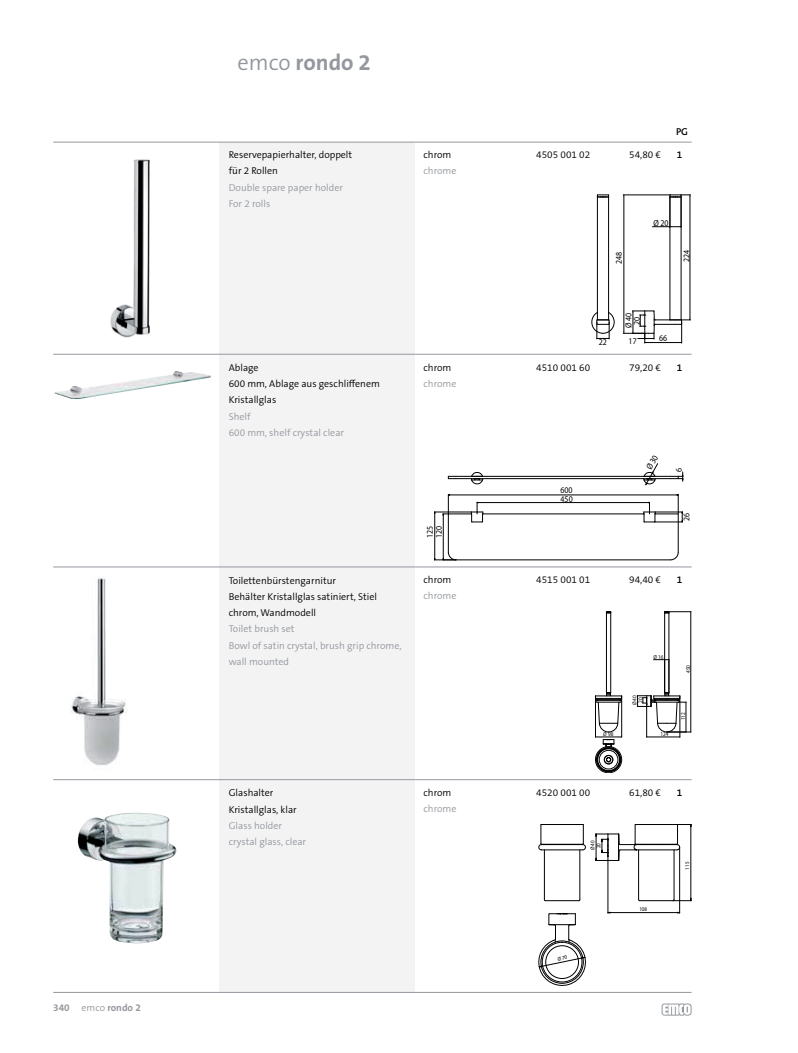
<style>
.page{position:relative;width:798px;height:1053px;background:#fff}
.page>*{position:absolute;margin:0;border:0;box-sizing:border-box;transform-origin:0 0}
.t1{font:700 22.5px "The Sans Os F";color:#94989e}
.t2{font:300 10px/16.2px "The Sans Os F";color:#000}
.t3{font:300 10px/16.2px "The Sans Os F";color:#94989e}
.t4{font:700 10px "The Sans Os F";color:#94989e}
.t5{font:600 10px "The Sans Os F";color:#000}
.t6{font:8.75px "Myriad Pro";color:#000;scale:.9 1}
.t7{font:8.75px/8.2px "Myriad";color:#000;scale:.9 1}
.t8{font:5.75px "Myriad Pro";color:#0f0a10;scale:.9 1}
.t9{font:5.62px/5.9px "Myriad";color:#000;text-align:center;scale:.9 1}
.s1{font-weight:300}
</style>
<div class="page">
<svg style="left:661px;top:1003px;width:30px;height:12px"></svg>
<div style="left:220px;top:142px;width:195px;height:850px;background:#f3f3f4"></div>
<hr style="left:53px;top:142px;width:638px;height:1px;background:#94989e">
<img style="left:110px;top:159px;width:40px;height:179px">
<hr style="left:669px;top:197px;width:1px;height:123px;background:#000">
<hr style="left:680px;top:197px;width:1px;height:123px;background:#000">
<svg style="left:652px;top:226px;width:28px;height:1px"></svg>
<hr style="left:623px;top:195px;width:1px;height:138px;background:#000">
<hr style="left:623px;top:195px;width:47px;height:1px;background:#000">
<hr style="left:689px;top:195px;width:1px;height:125px;background:#000">
<svg style="left:669px;top:194px;width:21px;height:4px"></svg>
<svg style="left:623px;top:310px;width:67px;height:34px"></svg>
<svg style="left:591px;top:194px;width:23px;height:146px"></svg>
<hr style="left:53px;top:354px;width:638px;height:1px;background:#94989e">
<img style="left:55px;top:371px;width:156px;height:29px">
<hr style="left:479px;top:478px;width:168px;height:1px;background:#000">
<hr style="left:482px;top:476px;width:161px;height:1px;background:#000">
<svg style="left:448px;top:471px;width:35px;height:13px"></svg>
<hr style="left:677px;top:514px;width:1px;height:38px;background:#000">
<hr style="left:448px;top:514px;width:1px;height:38px;background:#000">
<hr style="left:456px;top:559px;width:214px;height:1px;background:#000">
<hr style="left:482px;top:513px;width:161px;height:1px;background:#000">
<svg style="left:669px;top:551px;width:9px;height:9px"></svg>
<hr style="left:448px;top:494px;width:230px;height:1px;background:#000">
<hr style="left:477px;top:502px;width:172px;height:1px;background:#000">
<svg style="left:643px;top:494px;width:39px;height:28px"></svg>
<hr style="left:443px;top:514px;width:1px;height:46px;background:#000">
<svg style="left:442px;top:494px;width:41px;height:28px"></svg>
<hr style="left:434px;top:512px;width:1px;height:48px;background:#000">
<hr style="left:434px;top:511px;width:37px;height:1px;background:#000">
<svg style="left:434px;top:551px;width:22px;height:9px"></svg>
<hr style="left:53px;top:566px;width:638px;height:1px;background:#94989e">
<img style="left:70px;top:577px;width:57px;height:189px">
<div style="left:599px;top:750px;width:18px;height:19px;border:1px solid #000;border-radius:50%"></div>
<div style="left:604px;top:755px;width:8px;height:9px;border:1px solid #000;border-radius:50%"></div>
<svg style="left:606px;top:757px;width:4px;height:4px"></svg>
<div style="left:597px;top:748px;width:22px;height:22px;border:1px solid #000;border-radius:50%"></div>
<div style="left:596px;top:747px;width:24px;height:24px;border:1px solid #000;border-radius:50%"></div>
<div style="left:595px;top:746px;width:26px;height:26px;border:1px solid #000;border-radius:50%"></div>
<hr style="left:668px;top:612px;width:1px;height:81px;background:#000">
<hr style="left:664px;top:612px;width:1px;height:81px;background:#000">
<svg style="left:653px;top:659px;width:15px;height:1px"></svg>
<hr style="left:690px;top:611px;width:1px;height:121px;background:#000">
<svg style="left:664px;top:611px;width:27px;height:2px"></svg>
<svg style="left:637px;top:692px;width:54px;height:45px"></svg>
<hr style="left:606px;top:612px;width:1px;height:81px;background:#000">
<hr style="left:610px;top:612px;width:1px;height:81px;background:#000">
<svg style="left:595px;top:692px;width:27px;height:54px"></svg>
<hr style="left:53px;top:779px;width:638px;height:1px;background:#94989e">
<img style="left:77px;top:812px;width:100px;height:131px">
<hr style="left:541px;top:849px;width:41px;height:1px;background:#000">
<hr style="left:545px;top:844px;width:33px;height:1px;background:#000">
<hr style="left:544px;top:849px;width:1px;height:50px;background:#000">
<hr style="left:545px;top:900px;width:33px;height:1px;background:#000">
<hr style="left:579px;top:849px;width:1px;height:50px;background:#000">
<hr style="left:541px;top:824px;width:41px;height:1px;background:#000">
<svg style="left:578px;top:824px;width:7px;height:26px"></svg>
<svg style="left:538px;top:824px;width:7px;height:26px"></svg>
<hr style="left:638px;top:849px;width:1px;height:50px;background:#000">
<hr style="left:673px;top:849px;width:1px;height:50px;background:#000">
<hr style="left:639px;top:900px;width:33px;height:1px;background:#000">
<hr style="left:690px;top:824px;width:1px;height:76px;background:#000">
<svg style="left:672px;top:898px;width:19px;height:3px"></svg>
<svg style="left:595px;top:824px;width:96px;height:37px"></svg>
<hr style="left:607px;top:912px;width:72px;height:1px;background:#000">
<hr style="left:607px;top:860px;width:1px;height:53px;background:#000">
<hr style="left:679px;top:847px;width:1px;height:66px;background:#000">
<hr style="left:53px;top:992px;width:638px;height:1px;background:#94989e">
<svg style="left:642px;top:463px;width:41px;height:22px"></svg>
<svg style="left:538px;top:913px;width:48px;height:73px"></svg>
<p class="t4" style="left:53px;top:1002px;width:18px">340</p>
<p class="t4" style="left:81px;top:1002px;width:61px"><span class="s1">emco</span> rondo 2</p>
<h1 class="t1" style="left:237px;top:51px;width:135px"><span class="s1">emco</span> rondo 2</h1>
<p class="t2" style="left:229px;top:147px;width:125px">Reservepapierhalter, doppelt für 2 Rollen</p>
<p class="t3" style="left:229px;top:179px;width:116px">Double spare paper holder<br>For 2 rolls</p>
<p class="t2" style="left:423px;top:147px;width:29px">chrom</p>
<p class="t3" style="left:423px;top:163px;width:34px">chrome</p>
<p class="t2" style="left:229px;top:360px;width:153px">Ablage<br>600 mm, Ablage aus geschliffenem<br>Kristallglas</p>
<p class="t3" style="left:229px;top:408px;width:117px">Shelf<br>600 mm, shelf crystal clear</p>
<p class="t2" style="left:423px;top:359px;width:29px">chrom</p>
<p class="t3" style="left:423px;top:375px;width:34px">chrome</p>
<p class="t2" style="left:229px;top:572px;width:150px">Toilettenbürstengarnitur<br>Behälter Kristallglas satiniert, Stiel chrom, Wandmodell</p>
<p class="t3" style="left:229px;top:621px;width:174px">Toilet brush set<br>Bowl of satin crystal, brush grip chrome, wall mounted</p>
<p class="t7" style="left:426px;top:538px;width:15px;line-height:9.1px;rotate:-90deg">125<br>120</p>
<p class="t2" style="left:423px;top:572px;width:29px">chrom</p>
<p class="t3" style="left:423px;top:588px;width:34px">chrome</p>
<p class="t2" style="left:229px;top:785px;width:69px">Glashalter<br>Kristallglas, klar</p>
<p class="t3" style="left:229px;top:817px;width:79px">Glass holder crystal glass, clear</p>
<p class="t2" style="left:423px;top:784px;width:29px">chrom</p>
<p class="t3" style="left:423px;top:801px;width:34px">chrome</p>
<p class="t5" style="left:675px;top:126px;width:14px">PG</p>
<p class="t2" style="left:536px;top:147px;width:55px">4505 001 02</p>
<p class="t2" style="left:629px;top:147px;width:33px">54,80 €</p>
<p class="t5" style="left:676px;top:148px;width:7px">1</p>
<p class="t6" style="left:653px;top:218px;width:18px">Ø 20</p>
<p class="t6" style="left:613px;top:264px;width:15px;rotate:-90deg">248</p>
<p class="t6" style="left:681px;top:262px;width:15px;rotate:-90deg">224</p>
<p class="t6" style="left:598px;top:337px;width:10px">22</p>
<p class="t6" style="left:623px;top:328px;width:18px;rotate:-90deg">Ø 40</p>
<p class="t6" style="left:631px;top:325px;width:10px;rotate:-90deg">20</p>
<p class="t6" style="left:628px;top:336px;width:10px">17</p>
<p class="t6" style="left:659px;top:333px;width:10px">66</p>
<p class="t2" style="left:536px;top:359px;width:55px">4510 001 60</p>
<p class="t2" style="left:629px;top:359px;width:33px">79,20 €</p>
<p class="t5" style="left:676px;top:361px;width:7px">1</p>
<p class="t7" style="left:560px;top:487px;width:15px">600<br>450</p>
<p class="t7" style="left:675px;top:471px;width:6px;rotate:-90deg">6</p>
<p class="t7" style="left:682px;top:521px;width:10px;rotate:-90deg">26</p>
<p class="t2" style="left:536px;top:572px;width:55px">4515 001 01</p>
<p class="t2" style="left:629px;top:572px;width:33px">94,40 €</p>
<p class="t5" style="left:676px;top:574px;width:7px">1</p>
<p class="t8" style="left:603px;top:731px;width:13px">Ø 98</p>
<p class="t8" style="left:653px;top:653px;width:13px">Ø 16</p>
<p class="t8" style="left:631px;top:705px;width:13px;rotate:-90deg">Ø 40</p>
<p class="t8" style="left:637px;top:702px;width:7px;rotate:-90deg">20</p>
<p class="t8" style="left:660px;top:731px;width:10px">124</p>
<p class="t8" style="left:684px;top:673px;width:10px;rotate:-90deg">450</p>
<p class="t8" style="left:679px;top:720px;width:10px;rotate:-90deg">112</p>
<p class="t2" style="left:536px;top:784px;width:55px">4520 001 00</p>
<p class="t2" style="left:629px;top:784px;width:33px">61,80 €</p>
<p class="t5" style="left:676px;top:786px;width:7px">1</p>
<p class="t9" style="left:590px;top:850px;width:12px;rotate:-90deg">Ø 40<br>20</p>
<p class="t9" style="left:639px;top:906px;width:10px">108</p>
<p class="t9" style="left:684px;top:869px;width:10px;rotate:-90deg">115</p>
</div>
